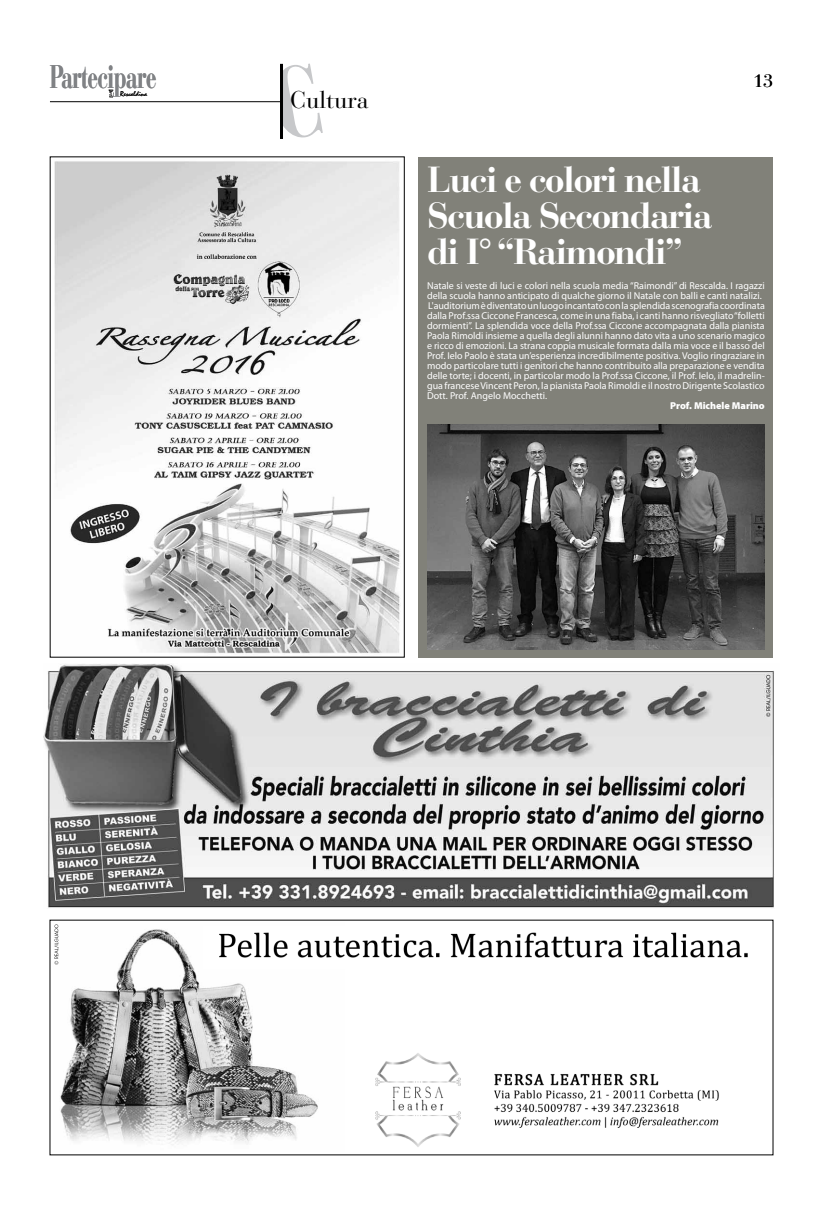
<style>
.page{position:relative;width:823px;height:1219px;background:#fff}
.page>*{position:absolute;margin:0;border:0;box-sizing:border-box;transform-origin:0 0}
.t1{font:700 36px/36px "Bauer Bodoni Std";letter-spacing:-.05em;color:#fff}
.t2{font:700 32.5px "Bauer Bodoni Std";letter-spacing:-.03em;color:#808285;scale:.65 1}
.t3{font:24px "Bauer Bodoni Std";color:#000}
.t4{font:18px "Bauer Bodoni Std";color:#000}
.t5{font:10px/10px "Myriad Pro";color:#fff}
.t6{font:900 10px "Myriad Pro";color:#fff}
.t7{font:6.9px "Mistral Std";color:#000}
</style>
<div class="page">
<hr style="left:50px;top:101px;width:231px;height:1px;background:#000">
<svg style="left:109px;top:89px;width:5px;height:8px"></svg>
<div style="left:418px;top:157px;width:354px;height:501px;background:#818179"></div>
<img style="left:54px;top:161px;width:346px;height:493px">
<img style="left:427px;top:424px;width:336px;height:225px">
<img style="left:44px;top:664px;width:730px;height:244px">
<img style="left:375px;top:1053px;width:344px;height:94px">
<img style="left:60px;top:929px;width:258px;height:216px">
<svg style="left:54px;top:924px;width:5px;height:41px"></svg>
<img style="left:203px;top:929px;width:545px;height:40px">
<svg style="left:268px;top:63px;width:15px;height:76px"></svg>
<h2 class="t2" style="left:50px;top:57px;width:165px">Partecipare</h2>
<p class="t7" style="left:120px;top:90px;width:28px">Rescaldina</p>
<h3 class="t3" style="left:290px;top:86px;width:80px">Cultura</h3>
<h3 class="t4" style="left:752px;top:70px;width:22px">13</h3>
<h1 class="t1" style="left:427px;top:162px;width:287px">Luci e colori nella<br>Scuola Secondaria di I° “Raimondi”</h1>
<p class="t5" style="left:427px;top:281px;width:339px">Natale si veste di luci e colori nella scuola media “Raimondi” di Rescalda. I ragazzi della scuola hanno anticipato di qualche giorno il Natale con balli e canti natalizi.<br>L'auditorium è diventato un luogo incantato con la splendida scenografia coordinata dalla Prof.ssa Ciccone Francesca, come in una fiaba, i canti hanno risvegliato “folletti dormienti”. La splendida voce della Prof.ssa Ciccone accompagnata dalla pianista Paola Rimoldi insieme a quella degli alunni hanno dato vita a uno scenario magico e ricco di emozioni. La strana coppia musicale formata dalla mia voce e il basso del Prof. Ielo Paolo è stata un’esperienza incredibilmente positiva. Voglio ringraziare in modo particolare tutti i genitori che hanno contribuito alla preparazione e vendita delle torte; i docenti, in particolar modo la Prof.ssa Ciccone, il Prof. Ielo, il madrelin&shy;gua francese Vincent Peron, la pianista Paola Rimoldi e il nostro Dirigente Scolastico Dott. Prof. Angelo Mocchetti.</p>
<p class="t6" style="left:669px;top:400px;width:96px">Prof. Michele Marino</p>
</div>
